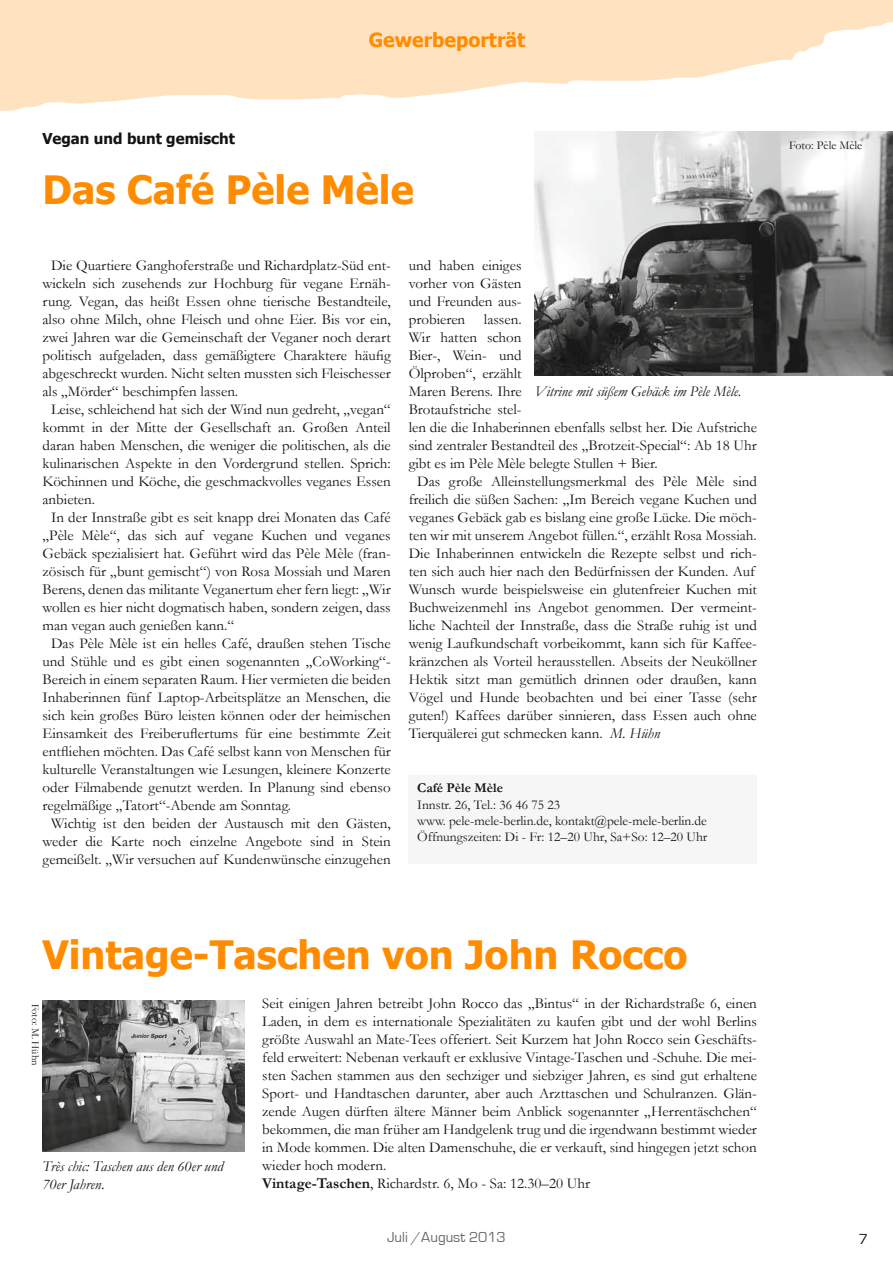
<style>
.page{position:relative;width:893px;height:1263px;background:#fff}
.page>*{position:absolute;margin:0;border:0;box-sizing:border-box;transform-origin:0 0}
.t1{font:700 39px "Tahoma";color:#ff8c00}
.t2{font:700 19.5px "Tahoma";color:#ff8c00}
.t3{font:15px/18px "Garamond";color:#131413}
.t4{font:italic 15px/18px "Garamond";color:#131413}
.t5{font:700 15px "Tahoma";color:#131413}
.t6{font:15px "Eurostile";color:#686867}
.t7{font:15px "Eurostile";color:#131413}
.t8{font:13.5px/16.2px "Garamond";color:#131413}
.t9{font:700 13.5px "Garamond";color:#131413}
.t10{font:12px "Garamond";color:#131413}
.t11{font:10.5px "Garamond";color:#131413}
.s1{font-style:italic}
.s2{font-weight:700}
</style>
<div class="page">
<svg style="left:0;top:0;width:893px;height:111px;fill:#ffe2c0"></svg>
<img style="left:534px;top:132px;width:359px;height:243px">
<div style="left:409px;top:775px;width:348px;height:88px;background:#f6f6f6"></div>
<img style="left:42px;top:1001px;width:202px;height:151px">
<h2 class="t2" style="left:369px;top:26px;width:158px">Gewerbeporträt</h2>
<p class="t5" style="left:43px;top:128px;width:194px">Vegan und bunt gemischt</p>
<h1 class="t1" style="left:43px;top:162px;width:373px">Das Café Pèle Mèle</h1>
<p class="t3" style="left:51px;top:256px;width:341px">Die Quartiere Ganghoferstraße und Richardplatz-Süd ent-</p>
<p class="t3" style="left:43px;top:274px;width:350px">wickeln sich zusehends zur Hochburg für vegane Ernäh-</p>
<p class="t3" style="left:43px;top:292px;width:350px">rung. Vegan, das heißt Essen ohne tierische Bestandteile,</p>
<p class="t3" style="left:43px;top:310px;width:350px">also ohne Milch, ohne Fleisch und ohne Eier. Bis vor ein,</p>
<p class="t3" style="left:43px;top:328px;width:350px">zwei Jahren war die Gemeinschaft der Veganer noch derart</p>
<p class="t3" style="left:43px;top:346px;width:350px">politisch aufgeladen, dass gemäßigtere Charaktere häufig</p>
<p class="t3" style="left:43px;top:364px;width:350px">abgeschreckt wurden. Nicht selten mussten sich Fleischesser</p>
<p class="t3" style="left:43px;top:382px;width:197px">als „Mörder“ beschimpfen lassen.</p>
<p class="t3" style="left:51px;top:400px;width:341px">Leise, schleichend hat sich der Wind nun gedreht, „vegan“</p>
<p class="t3" style="left:43px;top:418px;width:350px">kommt in der Mitte der Gesellschaft an. Großen Anteil</p>
<p class="t3" style="left:43px;top:436px;width:350px">daran haben Menschen, die weniger die politischen, als die</p>
<p class="t3" style="left:43px;top:454px;width:350px">kulinarischen Aspekte in den Vordergrund stellen. Sprich:</p>
<p class="t3" style="left:43px;top:472px;width:350px">Köchinnen und Köche, die geschmackvolles veganes Essen</p>
<p class="t3" style="left:43px;top:490px;width:54px">anbieten.</p>
<p class="t3" style="left:51px;top:508px;width:341px">In der Innstraße gibt es seit knapp drei Monaten das Café</p>
<p class="t3" style="left:43px;top:526px;width:350px">„Pèle Mèle“, das sich auf vegane Kuchen und veganes</p>
<p class="t3" style="left:43px;top:544px;width:350px">Gebäck spezialisiert hat. Geführt wird das Pèle Mèle (fran-</p>
<p class="t3" style="left:43px;top:562px;width:350px">zösisch für „bunt gemischt“) von Rosa Mossiah und Maren</p>
<p class="t3" style="left:43px;top:580px;width:350px">Berens, denen das militante Veganertum eher fern liegt: „Wir</p>
<p class="t3" style="left:43px;top:598px;width:350px">wollen es hier nicht dogmatisch haben, sondern zeigen, dass</p>
<p class="t3" style="left:43px;top:616px;width:193px">man vegan auch genießen kann.“</p>
<p class="t3" style="left:51px;top:634px;width:341px">Das Pèle Mèle ist ein helles Café, draußen stehen Tische</p>
<p class="t3" style="left:43px;top:652px;width:350px">und Stühle und es gibt einen sogenannten „CoWorking“-</p>
<p class="t3" style="left:43px;top:670px;width:350px">Bereich in einem separaten Raum. Hier vermieten die beiden</p>
<p class="t3" style="left:43px;top:688px;width:350px">Inhaberinnen fünf Laptop-Arbeitsplätze an Menschen, die</p>
<p class="t3" style="left:43px;top:706px;width:350px">sich kein großes Büro leisten können oder der heimischen</p>
<p class="t3" style="left:43px;top:724px;width:350px">Einsamkeit des Freiberuflertums für eine bestimmte Zeit</p>
<p class="t3" style="left:43px;top:742px;width:350px">entfliehen möchten. Das Café selbst kann von Menschen für</p>
<p class="t3" style="left:43px;top:760px;width:350px">kulturelle Veranstaltungen wie Lesungen, kleinere Konzerte</p>
<p class="t3" style="left:43px;top:778px;width:350px">oder Filmabende genutzt werden. In Planung sind ebenso</p>
<p class="t3" style="left:43px;top:796px;width:250px">regelmäßige „Tatort“-Abende am Sonntag.</p>
<p class="t3" style="left:51px;top:814px;width:341px">Wichtig ist den beiden der Austausch mit den Gästen,</p>
<p class="t3" style="left:43px;top:832px;width:350px">weder die Karte noch einzelne Angebote sind in Stein</p>
<p class="t3" style="left:43px;top:850px;width:350px">gemeißelt. „Wir versuchen auf Kundenwünsche einzugehen</p>
<p class="t3" style="left:409px;top:256px;width:114px">und haben einiges</p>
<p class="t3" style="left:409px;top:274px;width:114px">vorher von Gästen</p>
<p class="t3" style="left:409px;top:292px;width:114px">und Freunden aus-</p>
<p class="t3" style="left:409px;top:310px;width:114px">probieren lassen.</p>
<p class="t3" style="left:409px;top:328px;width:114px">Wir hatten schon</p>
<p class="t3" style="left:409px;top:346px;width:114px">Bier-, Wein- und</p>
<p class="t3" style="left:409px;top:364px;width:114px">Ölproben“, erzählt</p>
<p class="t3" style="left:409px;top:382px;width:114px">Maren Berens. Ihre</p>
<p class="t3" style="left:409px;top:400px;width:114px">Brotaufstriche stel-</p>
<p class="t3" style="left:409px;top:418px;width:350px">len die die Inhaberinnen ebenfalls selbst her. Die Aufstriche</p>
<p class="t3" style="left:409px;top:436px;width:350px">sind zentraler Bestandteil des „Brotzeit-Special“: Ab 18 Uhr</p>
<p class="t3" style="left:409px;top:454px;width:250px">gibt es im Pèle Mèle belegte Stullen + Bier.</p>
<p class="t3" style="left:417px;top:472px;width:341px">Das große Alleinstellungsmerkmal des Pèle Mèle sind</p>
<p class="t3" style="left:409px;top:490px;width:350px">freilich die süßen Sachen: „Im Bereich vegane Kuchen und</p>
<p class="t3" style="left:409px;top:508px;width:350px">veganes Gebäck gab es bislang eine große Lücke. Die möch-</p>
<p class="t3" style="left:409px;top:526px;width:350px">ten wir mit unserem Angebot füllen.“, erzählt Rosa Mossiah.</p>
<p class="t3" style="left:409px;top:544px;width:350px">Die Inhaberinnen entwickeln die Rezepte selbst und rich-</p>
<p class="t3" style="left:409px;top:562px;width:348px">ten sich auch hier nach den Bedürfnissen der Kunden. Auf</p>
<p class="t3" style="left:409px;top:580px;width:350px">Wunsch wurde beispielsweise ein glutenfreier Kuchen mit</p>
<p class="t3" style="left:409px;top:598px;width:350px">Buchweizenmehl ins Angebot genommen. Der vermeint-</p>
<p class="t3" style="left:409px;top:616px;width:350px">liche Nachteil der Innstraße, dass die Straße ruhig ist und</p>
<p class="t3" style="left:409px;top:634px;width:350px">wenig Laufkundschaft vorbeikommt, kann sich für Kaffee-</p>
<p class="t3" style="left:409px;top:652px;width:350px">kränzchen als Vorteil herausstellen. Abseits der Neuköllner</p>
<p class="t3" style="left:409px;top:670px;width:350px">Hektik sitzt man gemütlich drinnen oder draußen, kann</p>
<p class="t3" style="left:409px;top:688px;width:350px">Vögel und Hunde beobachten und bei einer Tasse (sehr</p>
<p class="t3" style="left:409px;top:706px;width:350px">guten!) Kaffees darüber sinnieren, dass Essen auch ohne</p>
<p class="t3" style="left:409px;top:724px;width:253px">Tierquälerei gut schmecken kann. <span class="s1">M. Hühn</span></p>
<p class="t4" style="left:534px;top:381px;width:208px">Vitrine mit süßem Gebäck im Pèle Mèle.</p>
<p class="t9" style="left:417px;top:779px;width:87px">Café Pèle Mèle</p>
<p class="t8" style="left:417px;top:796px;width:292px">Innstr. 26, Tel.: 36 46 75 23<br>www. pele-mele-berlin.de, kontakt@pele-mele-berlin.de<br>Öffnungszeiten: Di - Fr: 12–20 Uhr, Sa+So: 12–20 Uhr</p>
<h1 class="t1" style="left:43px;top:927px;width:647px">Vintage-Taschen von John Rocco</h1>
<p class="t11" style="left:43px;top:1003px;width:63px;rotate:90deg">Foto: M. Hühn</p>
<p class="t4" style="left:43px;top:1157px;width:182px">Très chic: Taschen aus den 60er und<br>70er Jahren.</p>
<p class="t3" style="left:262px;top:994px;width:496px">Seit einigen Jahren betreibt John Rocco das „Bintus“ in der Richardstraße 6, einen Laden, in dem es internationale Spezialitäten zu kaufen gibt und der wohl Berlins größte Auswahl an Mate-Tees offeriert. Seit Kurzem hat John Rocco sein Geschäfts&shy;feld erweitert: Nebenan verkauft er exklusive Vintage-Taschen und -Schuhe. Die mei&shy;sten Sachen stammen aus den sechziger und siebziger Jahren, es sind gut erhaltene Sport- und Handtaschen darunter, aber auch Arzttaschen und Schulranzen. Glän&shy;zende Augen dürften ältere Männer beim Anblick sogenannter „Herrentäschchen“ bekommen, die man früher am Handgelenk trug und die irgendwann bestimmt wieder in Mode kommen. Die alten Damenschuhe, die er verkauft, sind hingegen jetzt schon wieder hoch modern.<br><span class="s2">Vintage-Taschen</span>, Richardstr. 6, Mo - Sa: 12.30–20 Uhr</p>
<p class="t10" style="left:789px;top:137px;width:74px">Foto: Pèle Mèle</p>
<p class="t6" style="left:387px;top:1229px;width:120px">Juli /August 2013</p>
<p class="t7" style="left:859px;top:1231px;width:11px">7</p>
</div>
